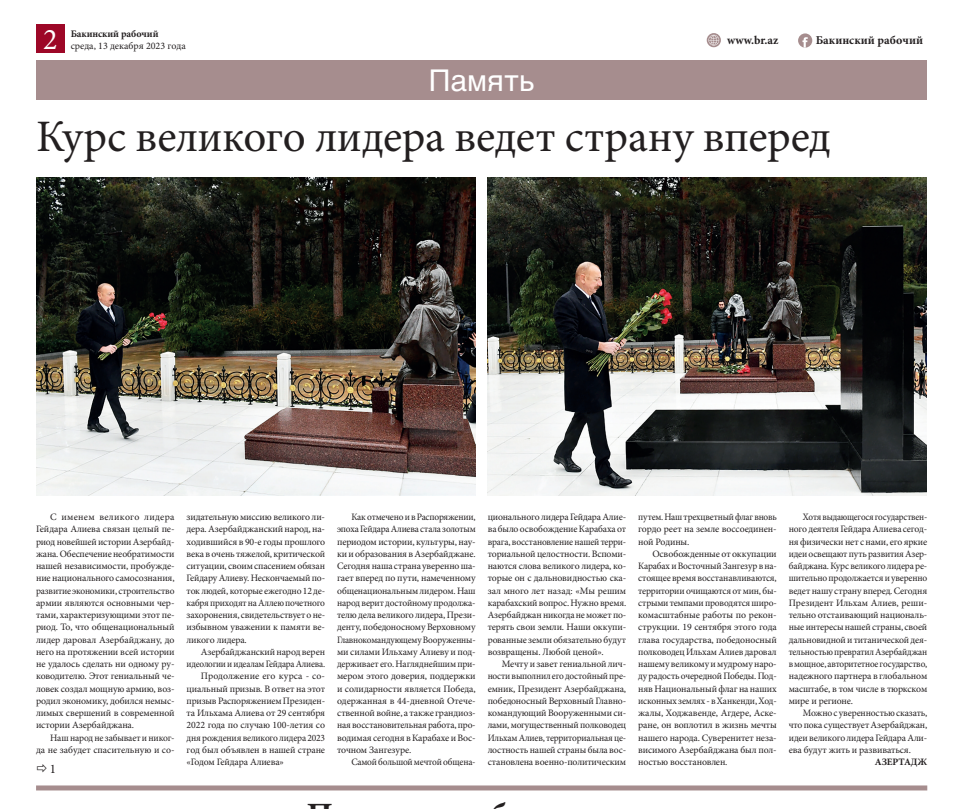
<style>
.page{position:relative;width:978px;height:809px;background:#fff}
.page>*{position:absolute;margin:0;border:0;box-sizing:border-box;transform-origin:0 0}
.t1{font:45px "Minion Pro";letter-spacing:-.01em;color:#231f20}
.t2{font:30px "Helvetica LT Std";color:#fff}
.t3{font:30px "Minion Pro";color:#fff}
.t4{font:13px "Minion Pro";color:#231f20}
.t5{font:700 12px "Minion Pro";color:#231f20}
.t6{font:10px "Minion Pro";color:#231f20}
.t7{font:700 10px "Minion Pro";letter-spacing:-.01em;color:#231f20}
.t8{font:9.8px/12.2px "Minion Pro";letter-spacing:-.015em;color:#231f20;text-align:justify}
.t9{font:9.8px/12.2px "Minion Pro";letter-spacing:-.015em;color:#231f20;text-align:justify;scale:.96 1}
.t10{font:9.8px/12.2px "Minion Pro";letter-spacing:-.015em;color:#231f20;text-align:justify;scale:.93 1}
.t11{font:9.8px/12.2px "Minion Pro";letter-spacing:-.015em;color:#231f20;text-align:justify;scale:.95 1}
.t12{font:9.8px "Minion Pro";letter-spacing:-.015em;color:#231f20;scale:.94 1}
.t13{font:9.8px "Minion Pro";letter-spacing:.005em;color:#231f20}
.t14{font:700 9.8px "Minion Pro";letter-spacing:-.015em;color:#231f20}
</style>
<div class="page">
<div style="left:36px;top:60px;width:890px;height:40px;background:#a68d8e"></div>
<div style="left:36px;top:25px;width:28px;height:28px;background:#9d0727"></div>
<svg style="left:798px;top:33px;width:14px;height:15px"></svg>
<svg style="left:706px;top:33px;width:14px;height:14px"></svg>
<img style="left:36px;top:178px;width:439px;height:317px">
<img style="left:487px;top:178px;width:439px;height:317px">
<div style="left:36px;top:785px;width:890px;height:5px;background:#a68d8e"></div>
<h2 class="t3" style="left:43px;top:19px;width:16px">2</h2>
<p class="t7" style="left:71px;top:26px;width:89px">Бакинский рабочий</p>
<p class="t6" style="left:71px;top:39px;width:116px">среда, 13 декабря 2023 года</p>
<h2 class="t2" style="left:429px;top:63px;width:107px">Память</h2>
<p class="t5" style="left:726px;top:32px;width:53px">www.br.az</p>
<p class="t5" style="left:815px;top:32px;width:109px">Бакинский рабочий</p>
<h1 class="t1" style="left:36px;top:106px;width:796px">Курс великого лидера ведет страну вперед</h1>
<p class="t8" style="left:36px;top:511px;width:140px;text-indent:14px">С именем великого лидера Гейдара Алиева связан целый пе&shy;риод новейшей истории Азербайд&shy;жана. Обеспечение необратимости нашей независимости, пробужде&shy;ние национального самосознания, развитие экономики, строительство армии являются основными чер&shy;тами, характеризующими этот пе&shy;риод. То, что общенациональный лидер даровал Азербайджану, до него на протяжении всей истории не удалось сделать ни одному ру&shy;ководителю. Этот гениальный че&shy;ловек создал мощную армию, воз&shy;родил экономику, добился немыс&shy;лимых свершений в современной истории Азербайджана.</p>
<p class="t8" style="left:36px;top:731px;width:140px;text-align:right">Наш народ не забывает и никог-<br>да не забудет спасительную и со-</p>
<h3 class="t4" style="left:50px;top:759px;width:8px">1</h3>
<p class="t8" style="left:186px;top:511px;width:140px">зидательную миссию великого ли&shy;дера. Азербайджанский народ, на&shy;ходившийся в 90-е годы прошлого века в очень тяжелой, критической ситуации, своим спасением обязан Гейдару Алиеву. Нескончаемый по&shy;ток людей, которые ежегодно 12 де&shy;кабря приходят на Аллею почетного захоронения, свидетельствует о не&shy;избывном уважении к памяти ве&shy;ликого лидера.</p>
<p class="t8" style="left:201px;top:645px;width:126px">Азербайджанский народ верен</p>
<p class="t12" style="left:186px;top:657px;width:149px">идеологии и идеалам Гейдара Алиева.</p>
<p class="t13" style="left:201px;top:669px;width:126px">Продолжение его курса - со-</p>
<p class="t8" style="left:186px;top:682px;width:140px">циальный призыв. В ответ на этот</p>
<p class="t8" style="left:186px;top:694px;width:140px">призыв Распоряжением Президен-</p>
<p class="t8" style="left:186px;top:707px;width:140px">та Ильхама Алиева от 29 сентября</p>
<p class="t8" style="left:186px;top:719px;width:140px">2022 года по случаю 100-летия со</p>
<p class="t8" style="left:186px;top:731px;width:140px">дня рождения великого лидера 2023</p>
<p class="t8" style="left:186px;top:743px;width:140px">год был объявлен в нашей стране</p>
<p class="t8" style="left:186px;top:756px;width:99px">«Годом Гейдара Алиева»</p>
<p class="t9" style="left:337px;top:511px;width:146px;text-indent:14px">Как отмечено и в Распоряжении, эпоха Гейдара Алиева стала золотым периодом истории, культуры, нау&shy;ки и образования в Азербайджане.<br>Сегодня наша страна уверенно ша&shy;гает вперед по пути, намеченному общенациональным лидером. Наш народ верит достойному продолжа&shy;телю дела великого лидера, Прези&shy;денту, победоносному Верховному Главнокомандующему Вооруженны&shy;ми силами Ильхаму Алиеву и под&shy;держивает его. Нагляднейшим при&shy;мером этого доверия, поддержки и солидарности является Победа, одержанная в 44-дневной Отече&shy;ственной войне, а также грандиоз&shy;ная восстановительная работа, про&shy;водимая сегодня в Карабахе и Вос&shy;точном Зангезуре.</p>
<p class="t9" style="left:351px;top:756px;width:131px">Самой большой мечтой общена-</p>
<p class="t8" style="left:487px;top:511px;width:140px">ционального лидера Гейдара Алие&shy;ва было освобождение Карабаха от врага, восстановление нашей терри&shy;ториальной целостности. Вспоми&shy;наются слова великого лидера, ко&shy;торые он с дальновидностью ска&shy;зал много лет назад: «Мы решим карабахский вопрос. Нужно время.<br>Азербайджан никогда не может по&shy;терять свои земли. Наши оккупи&shy;рованные земли обязательно будут возвращены. Любой ценой».</p>
<p class="t8" style="left:487px;top:658px;width:140px;text-indent:14px">Мечту и завет гениальной лич&shy;ности выполнил его достойный пре&shy;емник, Президент Азербайджана, победоносный Верховный Главно&shy;командующий Вооруженными си&shy;лами, могущественный полководец Ильхам Алиев, территориальная це&shy;лостность нашей страны была вос&shy;становлена военно-политическим</p>
<p class="t11" style="left:638px;top:511px;width:147px">путем. Наш трехцветный флаг вновь гордо реет на земле воссоединен&shy;ной Родины.</p>
<p class="t8" style="left:638px;top:547px;width:140px;text-indent:14px">Освобожденные от оккупации Карабах и Восточный Зангезур в на&shy;стоящее время восстанавливаются, территории очищаются от мин, бы&shy;стрыми темпами проводятся широ&shy;комасштабные работы по рекон&shy;струкции. 19 сентября этого года глава государства, победоносный полководец Ильхам Алиев даровал нашему великому и мудрому наро&shy;ду радость очередной Победы. Под&shy;няв Национальный флаг на наших исконных землях - в Ханкенди, Ход&shy;жалы, Ходжавенде, Агдере, Аске&shy;ране, он воплотил в жизнь мечты нашего народа. Суверенитет неза&shy;висимого Азербайджана был пол&shy;ностью восстановлен.</p>
<p class="t10" style="left:788px;top:511px;width:150px;text-indent:14px">Хотя выдающегося государствен&shy;ного деятеля Гейдара Алиева сегод&shy;ня физически нет с нами, его яркие идеи освещают путь развития Азер&shy;байджана. Курс великого лидера ре&shy;шительно продолжается и уверенно ведет нашу страну вперед. Сегодня Президент Ильхам Алиев, реши&shy;тельно отстаивающий националь&shy;ные интересы нашей страны, своей дальновидной и титанической дея&shy;тельностью превратил Азербайджан в мощное, авторитетное государство, надежного партнера в глобальном масштабе, в том числе в тюркском мире и регионе.</p>
<p class="t8" style="left:788px;top:707px;width:140px;text-indent:14px">Можно с уверенностью сказать, что пока существует Азербайджан, идеи великого лидера Гейдара Али&shy;ева будут жить и развиваться.</p>
<p class="t14" style="left:874px;top:755px;width:54px">АЗЕРТАДЖ</p>
</div>
